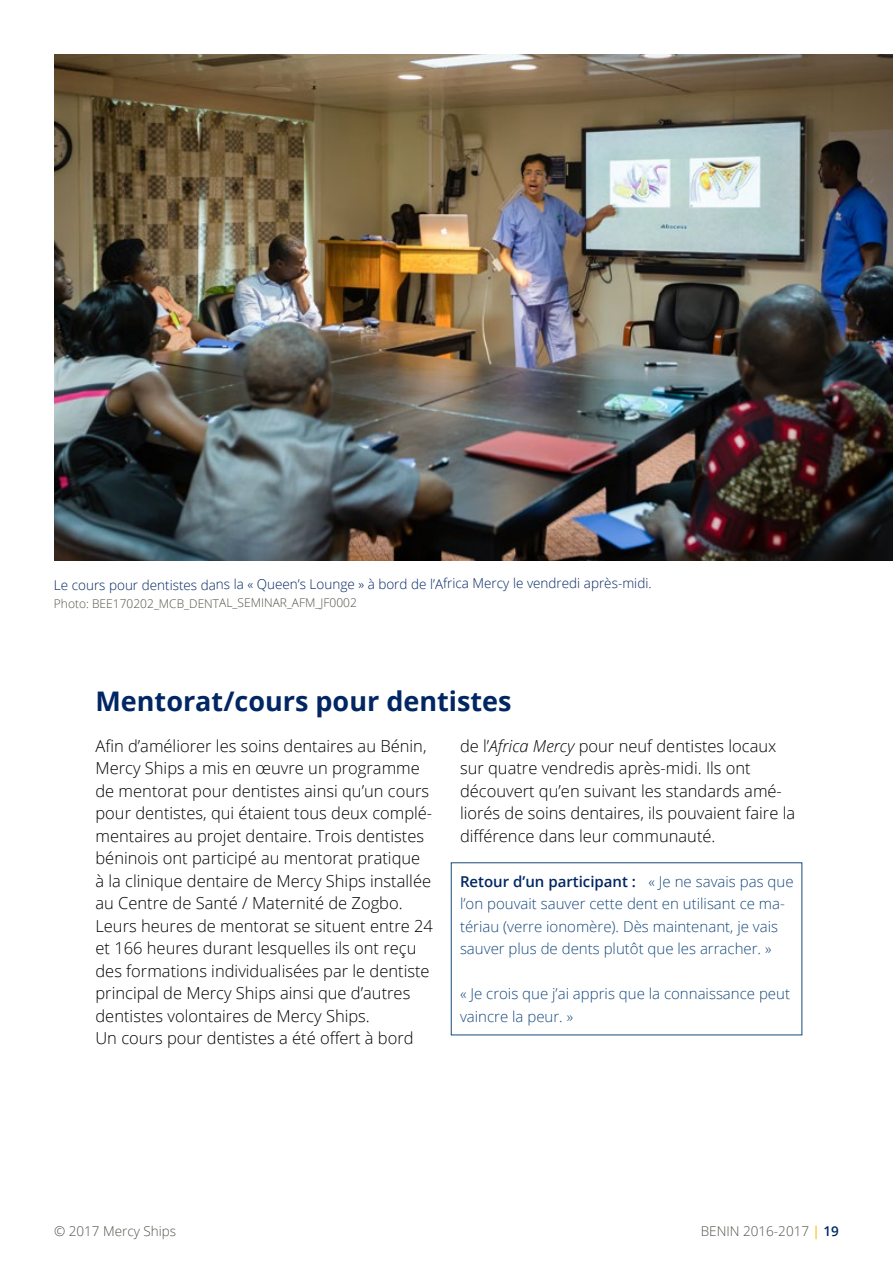
<style>
.page{position:relative;width:893px;height:1263px;background:#fff}
.page>*{position:absolute;margin:0;border:0;box-sizing:border-box;transform-origin:0 0}
.t1{font:700 27px "Open Sans";color:#002663}
.t2{font:300 16.5px/22.5px "Open Sans";color:#000}
.t3{font:300 15px/22.5px "Open Sans";color:#174a7d}
.t4{font:300 13.5px "Open Sans";letter-spacing:-.005em;color:#002663}
.t5{font:300 13.5px "Open Sans";color:#54534a}
.t6{font:300 12px "Open Sans";letter-spacing:-.005em;color:#54534a}
.s1{font-style:italic}
.s2{font-weight:600;color:#002663}
.s3{font-weight:600;color:#fec029}
</style>
<div class="page">
<img style="left:54px;top:54px;width:839px;height:507px">
<p class="t4" style="left:54px;top:575px;width:599px">Le cours pour dentistes dans la « Queen’s Lounge » à bord de l’Africa Mercy le vendredi après-midi.</p>
<p class="t6" style="left:54px;top:595px;width:304px">Photo: BEE170202_MCB_DENTAL_SEMINAR_AFM_JF0002</p>
<h1 class="t1" style="left:95px;top:682px;width:418px">Mentorat/cours pour dentistes</h1>
<p class="t2" style="left:95px;top:734px;width:339px">Afin d’améliorer les soins dentaires au Bénin, Mercy Ships a mis en œuvre un programme de mentorat pour dentistes ainsi qu’un cours pour dentistes, qui étaient tous deux complé&shy;mentaires au projet dentaire. Trois dentistes béninois ont participé au mentorat pratique à la clinique dentaire de Mercy Ships installée au Centre de Santé / Maternité de Zogbo.<br>Leurs heures de mentorat se situent entre 24 et 166 heures durant lesquelles ils ont reçu des formations individualisées par le dentiste principal de Mercy Ships ainsi que d’autres dentistes volontaires de Mercy Ships.<br>Un cours pour dentistes a été offert à bord</p>
<p class="t2" style="left:460px;top:734px;width:337px">de l’<span class="s1">Africa Mercy</span> pour neuf dentistes locaux sur quatre vendredis après-midi. Ils ont découvert qu’en suivant les standards amé&shy;liorés de soins dentaires, ils pouvaient faire la différence dans leur communauté.</p>
<p class="t3" style="left:460px;top:869px;width:335px"><span class="s2">Retour d’un participant :</span> « Je ne savais pas que l’on pouvait sauver cette dent en utilisant ce ma&shy;tériau (verre ionomère). Dès maintenant, je vais sauver plus de dents plutôt que les arracher. »</p>
<p class="t3" style="left:460px;top:982px;width:332px">« Je crois que j’ai appris que la connaissance peut vaincre la peur. »</p>
<p class="t5" style="left:54px;top:1222px;width:124px">© 2017 Mercy Ships</p>
<p class="t5" style="left:701px;top:1222px;width:140px">BENIN 2016-2017 <span class="s3">|</span> <span class="s2">19</span></p>
</div>
